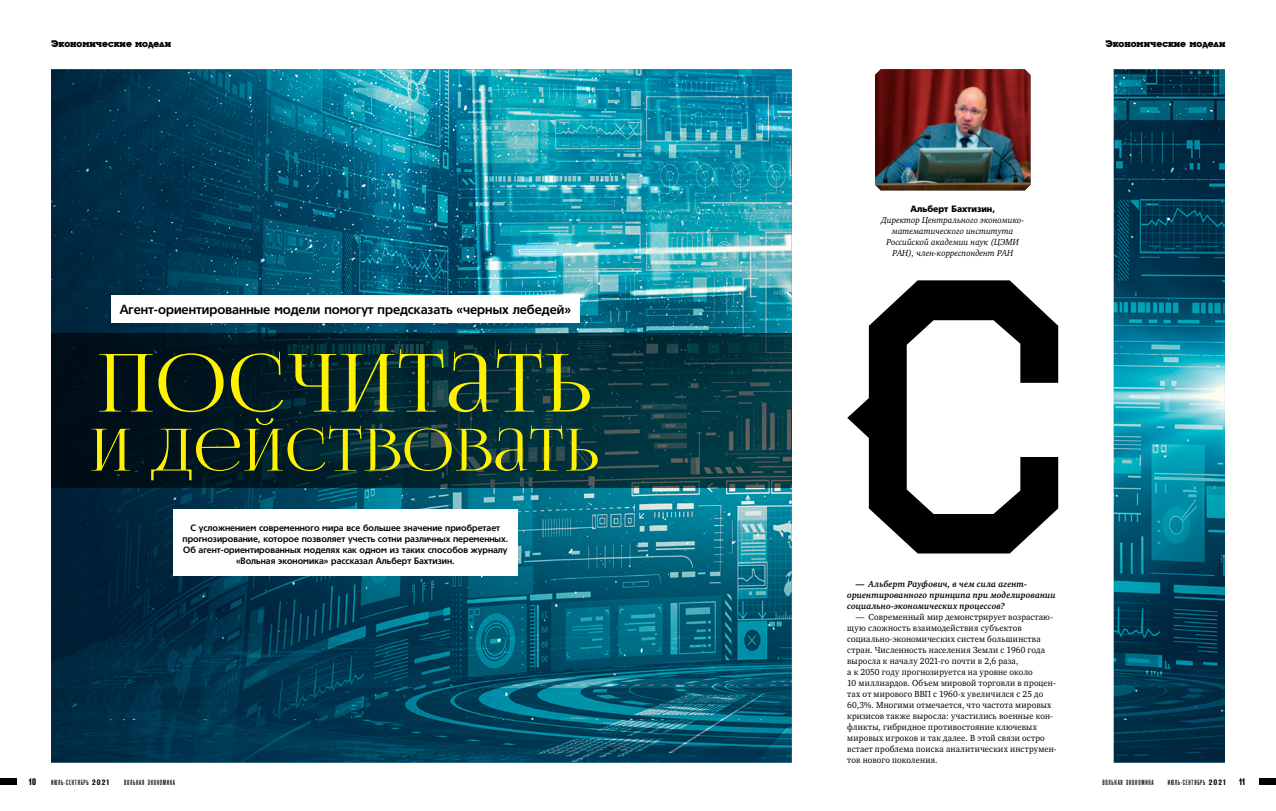
<style>
.page{position:relative;width:1276px;height:811px;background:#fff}
.page>*{position:absolute;margin:0;border:0;box-sizing:border-box;transform-origin:0 0}
.t1{font:80px "Lighthaus";letter-spacing:.02em;color:#fff200}
.t2{font:58px "Lighthaus";letter-spacing:.02em;color:#fff200}
.t3{font:700 13px "Tornado C";color:#000;scale:.95 1}
.t4{font:700 10px "Luga";color:#000}
.t5{font:700 9.5px "Reforma Grotesk";color:#000}
.t6{font:9px/11px "Charter C";letter-spacing:.02em;color:#000;scale:.95 1}
.t7{font:700 9px/11px "Tornado C";color:#000;text-align:center;scale:.95 1}
.t8{font:italic 9px/11px "Charter C";color:#000;text-align:center;scale:.95 1}
.t9{font:italic 700 9px/11px "Charter C";letter-spacing:.015em;color:#000;scale:.95 1}
.t10{font:9px "Tornado Black C";color:#000;scale:.95 1}
.t11{font:500 7.5px "Reforma Grotesk";letter-spacing:.1em;color:#000}
.s1{font-family:"Reforma Grotesk Demi";font-weight:400;font-size:7.9px}
</style>
<div class="page">
<img style="left:51px;top:69px;width:1174px;height:693px">
<img style="left:875px;top:69px;width:155px;height:121px">
<div style="left:173px;top:509px;width:345px;height:66px;background:#fff"></div>
<div style="left:111px;top:295px;width:468px;height:27px;background:#fff"></div>
<svg style="left:51px;top:333px;width:740px;height:154px;background:#052731"></svg>
<svg style="left:847px;top:280px;width:211px;height:273px"></svg>
<div style="left:0;top:777px;width:17px;height:7px;background:#000"></div>
<div style="left:1259px;top:777px;width:17px;height:7px;background:#000"></div>
<p class="t4" style="left:51px;top:39px;width:122px">Экономические модели</p>
<p class="t4" style="left:1105px;top:39px;width:122px">Экономические модели</p>
<h3 class="t3" style="left:120px;top:302px;width:476px">Агент-ориентированные модели помогут предсказать «черных лебедей»</h3>
<h1 class="t1" style="left:98px;top:335px;width:495px">Посчитать</h1>
<h2 class="t2" style="left:90px;top:415px;width:510px">и действовать</h2>
<p class="t7" style="left:183px;top:523px;width:344px">С усложнением современного мира все большее значение приобретает прогнозирование, которое позволяет учесть сотни различных переменных.<br>Об агент-ориентированных моделях как одном из таких способов журналу «Вольная экономика» рассказал Альберт Бахтизин.</p>
<p class="t10" style="left:910px;top:204px;width:90px">Альберт Бахтизин,</p>
<p class="t8" style="left:881px;top:215px;width:152px">Директор Центрального экономико&shy;математического института<br>Российской академии наук (ЦЭМИ<br>РАН), член-корреспондент РАН</p>
<p class="t9" style="left:847px;top:578px;width:221px;text-indent:9px">— Альберт Рауфович, в чем сила агент&shy;ориентированного принципа при моделировании социально-экономических процессов?</p>
<p class="t6" style="left:847px;top:611px;width:222px;text-indent:8px">— Современный мир демонстрирует возрастаю&shy;щую сложность взаимодействия субъектов социально-экономических систем большинства стран. Численность населения Земли с 1960 года выросла к началу 2021‑го почти в 2,6 раза,<br>а к 2050 году прогнозируется на уровне около<br>10 миллиардов. Объем мировой торговли в процен&shy;тах от мирового ВВП с 1960‑х увеличился с 25 до 60,3%. Многими отмечается, что частота мировых кризисов также выросла: участились военные кон&shy;фликты, гибридное противостояние ключевых мировых игроков и так далее. В этой связи остро встает проблема поиска аналитических инструмен&shy;тов нового поколения.</p>
<p class="t5" style="left:29px;top:775px;width:9px">10</p>
<p class="t11" style="left:51px;top:778px;width:59px">ИЮЛЬ-СЕНТЯБРЬ <span class="s1">2021</span></p>
<p class="t11" style="left:124px;top:778px;width:52px">ВОЛЬНАЯ ЭКОНОМИКА</p>
<p class="t11" style="left:1102px;top:778px;width:52px">ВОЛЬНАЯ ЭКОНОМИКА</p>
<p class="t11" style="left:1167px;top:778px;width:59px">ИЮЛЬ-СЕНТЯБРЬ <span class="s1">2021</span></p>
<p class="t5" style="left:1239px;top:775px;width:7px">11</p>
</div>
